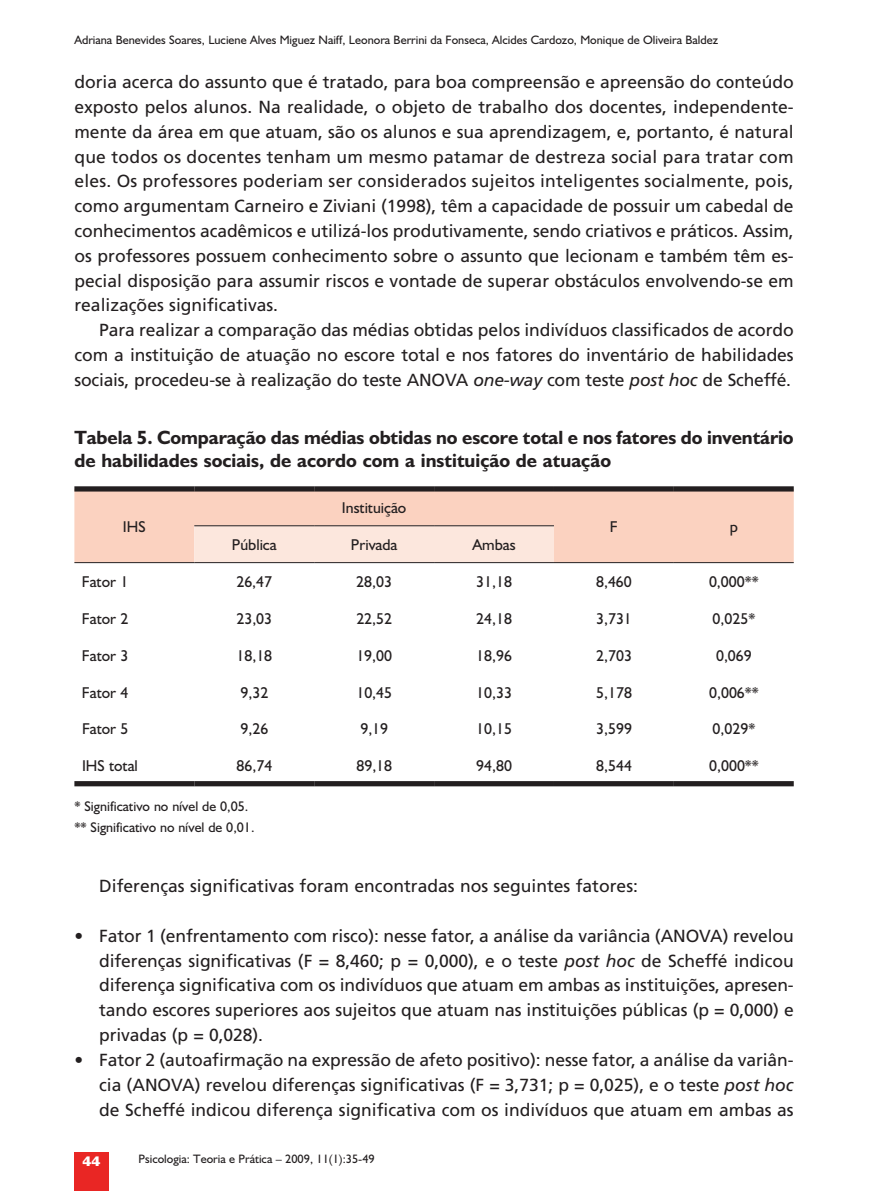
<style>
.page{position:relative;width:893px;height:1191px;background:#fff}
.page>*{position:absolute;margin:0;border:0;box-sizing:border-box;transform-origin:0 0}
.t1{font:700 19.25px/23.1px "Humanist 521 BT";letter-spacing:-.005em;color:#231f20}
.t2{font:17.5px/24.8px "Frutiger";color:#231f20;text-align:justify}
.t3{font:15.75px "Humanist 521 BT";color:#231f20}
.t4{font:14px/21.3px "Humanist 521 BT";color:#231f20}
.t5{font:800 14px "Humanist 521 BT";color:#fff}
.t6{font:12.25px "Humanist 521 BT";color:#231f20}
.s1{font-style:italic}
</style>
<div class="page">
<div style="left:74px;top:1152px;width:35px;height:39px;background:#e92624"></div>
<div style="left:74px;top:491px;width:720px;height:71px;background:#fbd2c0"></div>
<div style="left:194px;top:526px;width:360px;height:36px;background:#fce7dd"></div>
<div style="left:74px;top:486px;width:120px;height:5px;background:#231f20"></div>
<div style="left:194px;top:486px;width:120px;height:5px;background:#231f20"></div>
<div style="left:314px;top:486px;width:120px;height:5px;background:#231f20"></div>
<div style="left:434px;top:486px;width:120px;height:5px;background:#231f20"></div>
<div style="left:554px;top:486px;width:120px;height:5px;background:#231f20"></div>
<div style="left:674px;top:486px;width:120px;height:5px;background:#231f20"></div>
<hr style="left:74px;top:562px;width:120px;height:1px;background:#231f20">
<hr style="left:554px;top:562px;width:120px;height:1px;background:#231f20">
<hr style="left:674px;top:562px;width:120px;height:1px;background:#231f20">
<hr style="left:194px;top:525px;width:120px;height:1px;background:#231f20">
<hr style="left:314px;top:525px;width:120px;height:1px;background:#231f20">
<hr style="left:434px;top:525px;width:120px;height:1px;background:#231f20">
<hr style="left:194px;top:562px;width:120px;height:1px;background:#231f20">
<hr style="left:314px;top:562px;width:120px;height:1px;background:#231f20">
<hr style="left:434px;top:562px;width:120px;height:1px;background:#231f20">
<div style="left:74px;top:781px;width:120px;height:5px;background:#231f20"></div>
<div style="left:194px;top:781px;width:120px;height:5px;background:#231f20"></div>
<div style="left:314px;top:781px;width:120px;height:5px;background:#231f20"></div>
<div style="left:434px;top:781px;width:120px;height:5px;background:#231f20"></div>
<div style="left:554px;top:781px;width:120px;height:5px;background:#231f20"></div>
<div style="left:674px;top:781px;width:120px;height:5px;background:#231f20"></div>
<p class="t6" style="left:74px;top:32px;width:645px">Adriana Benevides Soares, Luciene Alves M iguez Naiff, Leonora Berrini da Fonseca, Alcides Cardozo, Monique de Oliveira Baldez</p>
<p class="t2" style="left:74px;top:69px;width:721px">doria acerca do assunto que é tratado, para boa compreensão e apreensão do conteúdo exposto pelos alunos. Na realidade, o objeto de trabalho dos docentes, independente&shy;mente da área em que atuam, são os alunos e sua aprendizagem, e, portanto, é natural que todos os docentes tenham um mesmo patamar de destreza social para tratar com eles. Os professores poderiam ser considerados sujeitos inteligentes socialmente, pois, como argumentam Carneiro e Ziviani (1998), têm a capacidade de possuir um cabedal de conhecimentos acadêmicos e utilizá-los produtivamente, sendo criativos e práticos. Assim, os professores possuem conhecimento sobre o assunto que lecionam e também têm es&shy;pecial disposição para assumir riscos e vontade de superar obstáculos envolvendo-se em realizações significativas.</p>
<p class="t2" style="left:74px;top:317px;width:721px;text-indent:25px">Para realizar a comparação das médias obtidas pelos indivíduos classificados de acordo com a instituição de atuação no escore total e nos fatores do inventário de habilidades sociais, procedeu-se à realização do teste ANOVA <span class="s1">one-way</span> com teste <span class="s1">post hoc</span> de Scheffé.</p>
<p class="t1" style="left:74px;top:425px;width:721px">Tabela 5. Comparação das médias obtidas no escore total e nos fatores do inventário de habilidades sociais, de acordo com a instituição de atuação</p>
<p class="t3" style="left:123px;top:517px;width:24px">IH S</p>
<p class="t3" style="left:342px;top:498px;width:66px">Instituição</p>
<p class="t3" style="left:232px;top:535px;width:46px">Pública</p>
<p class="t3" style="left:351px;top:535px;width:48px">Privada</p>
<p class="t3" style="left:472px;top:535px;width:45px">Ambas</p>
<p class="t3" style="left:610px;top:517px;width:9px">F</p>
<p class="t3" style="left:730px;top:517px;width:10px">p</p>
<p class="t3" style="left:82px;top:572px;width:48px">Fator 1</p>
<p class="t3" style="left:236px;top:572px;width:37px">26,47</p>
<p class="t3" style="left:356px;top:572px;width:37px">28,03</p>
<p class="t3" style="left:476px;top:572px;width:37px">31,18</p>
<p class="t3" style="left:596px;top:572px;width:37px">8,460</p>
<p class="t3" style="left:709px;top:572px;width:51px">0,000**</p>
<p class="t3" style="left:82px;top:609px;width:48px">Fator 2</p>
<p class="t3" style="left:236px;top:609px;width:37px">23,03</p>
<p class="t3" style="left:356px;top:609px;width:37px">22,52</p>
<p class="t3" style="left:476px;top:609px;width:37px">24,18</p>
<p class="t3" style="left:596px;top:609px;width:37px">3,731</p>
<p class="t3" style="left:712px;top:609px;width:44px">0,025*</p>
<p class="t3" style="left:82px;top:645px;width:48px">Fator 3</p>
<p class="t3" style="left:236px;top:645px;width:37px">18,18</p>
<p class="t3" style="left:356px;top:645px;width:37px">19,00</p>
<p class="t3" style="left:476px;top:645px;width:37px">18,96</p>
<p class="t3" style="left:596px;top:645px;width:37px">2,703</p>
<p class="t3" style="left:716px;top:645px;width:37px">0,069</p>
<p class="t3" style="left:82px;top:682px;width:48px">Fator 4</p>
<p class="t3" style="left:240px;top:682px;width:29px">9,32</p>
<p class="t3" style="left:356px;top:682px;width:37px">10,45</p>
<p class="t3" style="left:476px;top:682px;width:37px">10,33</p>
<p class="t3" style="left:596px;top:682px;width:37px">5,178</p>
<p class="t3" style="left:709px;top:682px;width:51px">0,006**</p>
<p class="t3" style="left:82px;top:719px;width:48px">Fator 5</p>
<p class="t3" style="left:240px;top:719px;width:29px">9,26</p>
<p class="t3" style="left:360px;top:719px;width:29px">9,19</p>
<p class="t3" style="left:476px;top:719px;width:37px">10,15</p>
<p class="t3" style="left:596px;top:719px;width:37px">3,599</p>
<p class="t3" style="left:713px;top:719px;width:44px">0,029*</p>
<p class="t3" style="left:82px;top:756px;width:57px">IH S total</p>
<p class="t3" style="left:237px;top:756px;width:37px">86,74</p>
<p class="t3" style="left:356px;top:756px;width:37px">89,18</p>
<p class="t3" style="left:476px;top:756px;width:37px">94,80</p>
<p class="t3" style="left:596px;top:756px;width:37px">8,544</p>
<p class="t3" style="left:709px;top:756px;width:51px">0,000**</p>
<p class="t4" style="left:74px;top:795px;width:182px">* Significativo no nível de 0,05. ** Significativo no nível de 0,01.</p>
<p class="t2" style="left:99px;top:873px;width:540px">Diferenças significativas foram encontradas nos seguintes fatores:</p>
<p class="t2" style="left:99px;top:923px;width:696px;text-indent:-25px">• Fator 1 (enfrentamento com risco): nesse fator, a análise da variância (ANOVA) revelou diferenças significativas (F = 8,460; p = 0,000), e o teste <span class="s1">post hoc</span> de Scheffé indicou diferença significativa com os indivíduos que atuam em ambas as instituições, apresen&shy;tando escores superiores aos sujeitos que atuam nas instituições públicas (p = 0,000) e privadas (p = 0,028).</p>
<p class="t2" style="left:99px;top:1047px;width:696px;text-indent:-25px">• Fator 2 (autoafirmação na expressão de afeto positivo): nesse fator, a análise da variân&shy;cia (ANOVA) revelou diferenças significativas (F = 3,731; p = 0,025), e o teste <span class="s1">post hoc </span>de Scheffé indicou diferença significativa com os indivíduos que atuam em ambas as</p>
<p class="t5" style="left:82px;top:1152px;width:20px">44</p>
<p class="t6" style="left:139px;top:1150px;width:238px">Psicologia: Teoria e Prática – 2009, 11(1):35-49</p>
</div>
